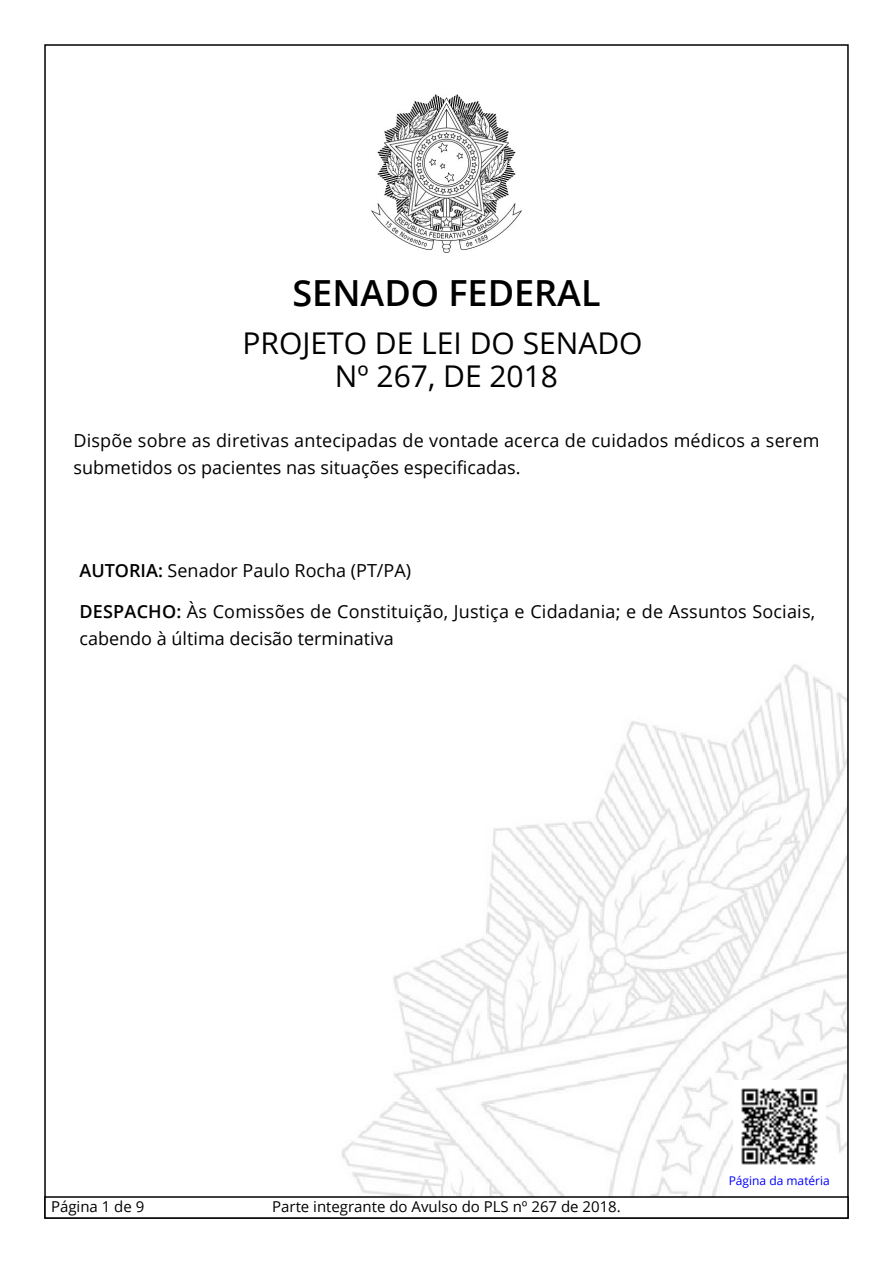
<style>
.page{position:relative;width:893px;height:1263px;background:#fff}
.page>*{position:absolute;margin:0;border:0;box-sizing:border-box;transform-origin:0 0}
.t1{font:600 36px "Open Sans";color:#000}
.t2{font:30px/33px "Open Sans";color:#000;text-align:center}
.t3{font:18px/27px "Open Sans";letter-spacing:.01em;color:#000}
.t4{font:15px "Open Sans";color:#000}
.t5{font:12px "Open Sans";color:#00f}
.s1{font-weight:600}
</style>
<div class="page">
<img style="left:342px;top:664px;width:504px;height:532px">
<img style="left:371px;top:94px;width:150px;height:158px">
<img style="left:733px;top:1081px;width:92px;height:92px">
<div style="left:44px;top:1196px;width:804px;height:23px;border:2px solid #000"></div>
<h1 class="t1" style="left:292px;top:269px;width:309px">SENADO FEDERAL</h1>
<h2 class="t2" style="left:242px;top:326px;width:401px">PROJETO DE LEI DO SENADO<br>Nº 267, DE 2018</h2>
<p class="t3" style="left:74px;top:427px;width:747px">Dispõe sobre as diretivas antecipadas de vontade acerca de cuidados médicos a serem submetidos os pacientes nas situações especificadas.</p>
<p class="t3" style="left:79px;top:556px;width:333px"><span class="s1">AUTORIA:</span> Senador Paulo Rocha (PT/PA)</p>
<p class="t3" style="left:79px;top:598px;width:737px"><span class="s1">DESPACHO:</span> Às Comissões de Constituição, Justiça e Cidadania; e de Assuntos Sociais, cabendo à última decisão terminativa</p>
<p class="t4" style="left:51px;top:1196px;width:95px">Página 1 de 9</p>
<p class="t4" style="left:272px;top:1196px;width:350px">Parte integrante do Avulso do PLS nº 267 de 2018.</p>
<p class="t5" style="left:728px;top:1172px;width:103px">Página da matéria</p>
</div>
